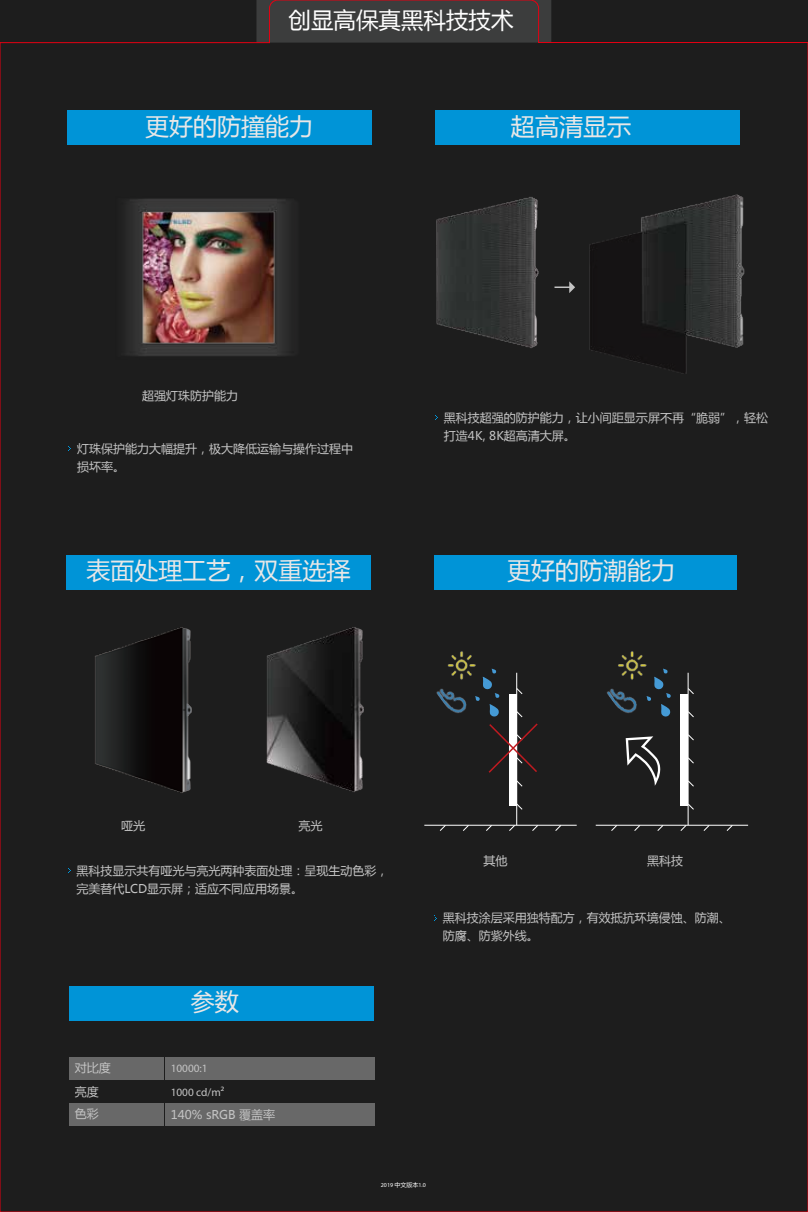
<style>
.page{position:relative;width:808px;height:1212px;background:#1d1d1d}
.page>*{position:absolute;margin:0;border:0;box-sizing:border-box;transform-origin:0 0}
.t1{font:24px "Microsoft Ya Hei";color:#e8e7e7}
.t2{font:22.5px "Microsoft Ya Hei";color:#fff}
.t3{font:12px/18px "Microsoft Ya Hei";color:#c4c4c4}
.t4{font:11.25px/23.1px "Myriad Pro";color:#c4c4c4}
.t5{font:6px "Myriad Pro";color:#fff}
.s1{font-family:"Microsoft Ya Hei"}
</style>
<div class="page">
<div style="left:67px;top:111px;width:305px;height:34px;background:#0094d7"></div>
<div style="left:69px;top:1057px;width:306px;height:23px;background:#686868"></div>
<div style="left:69px;top:1103px;width:306px;height:23px;background:#686868"></div>
<hr style="left:164px;top:1053px;width:1px;height:80px;background:#1d1d1d">
<div style="left:69px;top:986px;width:305px;height:34px;background:#0094d7"></div>
<div style="left:435px;top:111px;width:305px;height:34px;background:#0094d7"></div>
<svg style="left:554px;top:281px;width:21px;height:12px"></svg>
<img style="left:434px;top:196px;width:105px;height:153px">
<img style="left:588px;top:193px;width:157px;height:180px">
<svg style="left:68px;top:868px;width:3px;height:5px"></svg>
<div style="left:66px;top:555px;width:305px;height:34px;background:#0094d7"></div>
<img style="left:81px;top:177px;width:261px;height:211px">
<svg style="left:434px;top:915px;width:3px;height:5px"></svg>
<hr style="left:596px;top:825px;width:152px;height:1px;background:#fff">
<svg style="left:610px;top:824px;width:8px;height:8px"></svg>
<svg style="left:633px;top:824px;width:8px;height:8px"></svg>
<svg style="left:657px;top:824px;width:7px;height:8px"></svg>
<svg style="left:680px;top:824px;width:7px;height:8px"></svg>
<svg style="left:703px;top:824px;width:7px;height:8px"></svg>
<svg style="left:726px;top:824px;width:7px;height:8px"></svg>
<hr style="left:688px;top:673px;width:1px;height:152px;background:#fff">
<svg style="left:687px;top:803px;width:7px;height:7px"></svg>
<svg style="left:688px;top:780px;width:6px;height:7px"></svg>
<svg style="left:688px;top:757px;width:6px;height:7px"></svg>
<svg style="left:688px;top:734px;width:6px;height:7px"></svg>
<svg style="left:688px;top:710px;width:6px;height:8px"></svg>
<svg style="left:687px;top:687px;width:7px;height:8px"></svg>
<div style="left:681px;top:694px;width:7px;height:111px;background:#fff"></div>
<svg style="left:654px;top:668px;width:17px;height:49px"></svg>
<svg style="left:626px;top:736px;width:35px;height:50px;background:#484848"></svg>
<hr style="left:424px;top:825px;width:153px;height:1px;background:#fff">
<svg style="left:439px;top:824px;width:7px;height:8px"></svg>
<svg style="left:462px;top:824px;width:8px;height:8px"></svg>
<svg style="left:485px;top:824px;width:8px;height:8px"></svg>
<svg style="left:508px;top:824px;width:8px;height:8px"></svg>
<svg style="left:531px;top:824px;width:8px;height:8px"></svg>
<svg style="left:554px;top:824px;width:8px;height:8px"></svg>
<hr style="left:516px;top:673px;width:1px;height:152px;background:#fff">
<svg style="left:516px;top:803px;width:7px;height:7px"></svg>
<svg style="left:517px;top:780px;width:6px;height:7px"></svg>
<div style="left:509px;top:694px;width:7px;height:111px;background:#fff"></div>
<svg style="left:475px;top:668px;width:64px;height:106px;background:#3b383a"></svg>
<div style="left:434px;top:555px;width:302px;height:34px;background:#0094d7"></div>
<img style="left:609px;top:643px;width:45px;height:24px">
<img style="left:587px;top:667px;width:67px;height:67px">
<img style="left:439px;top:643px;width:45px;height:24px">
<img style="left:417px;top:667px;width:67px;height:67px">
<img style="left:91px;top:625px;width:105px;height:171px">
<img style="left:262px;top:624px;width:105px;height:171px">
<h2 class="t2" style="left:289px;top:5px;width:226px">创显高保真黑科技技术</h2>
<h1 class="t1" style="left:145px;top:110px;width:169px">更好的防撞能力</h1>
<h1 class="t1" style="left:511px;top:110px;width:121px">超高清显示</h1>
<p class="t3" style="left:142px;top:386px;width:97px">超强灯珠防护能力</p>
<p class="t3" style="left:77px;top:440px;width:278px">灯珠保护能力大幅提升，极大降低运输与操作过程中损坏率。</p>
<h1 class="t1" style="left:87px;top:554px;width:265px">表面处理工艺，双重选择</h1>
<p class="t3" style="left:444px;top:409px;width:325px">黑科技超强的防护能力，让小间距显示屏不再“脆弱”，轻松打造4K, 8K超高清大屏。</p>
<h1 class="t1" style="left:507px;top:554px;width:169px">更好的防潮能力</h1>
<p class="t3" style="left:121px;top:816px;width:25px">哑光</p>
<p class="t3" style="left:298px;top:816px;width:25px">亮光</p>
<p class="t3" style="left:76px;top:861px;width:313px">黑科技显示共有哑光与亮光两种表面处理：呈现生动色彩，完美替代LCD显示屏；适应不同应用场景。</p>
<p class="t3" style="left:75px;top:1056px;width:37px;line-height:22.8px">对比度亮度色彩</p>
<h1 class="t1" style="left:191px;top:985px;width:49px">参数</h1>
<p class="t4" style="left:171px;top:1057px;width:55px">10000:1<br>1000 cd/m²</p>
<p class="t3" style="left:171px;top:1105px;width:106px">140% sRGB 覆盖率</p>
<p class="t3" style="left:484px;top:851px;width:25px">其他</p>
<p class="t3" style="left:647px;top:851px;width:37px">黑科技</p>
<p class="t3" style="left:443px;top:908px;width:289px">黑科技涂层采用独特配方，有效抵抗环境侵蚀、防潮、防腐、防紫外线。</p>
<p class="t5" style="left:381px;top:1182px;width:46px">2019 <span class="s1">中文版本</span>1.0</p>
</div>
